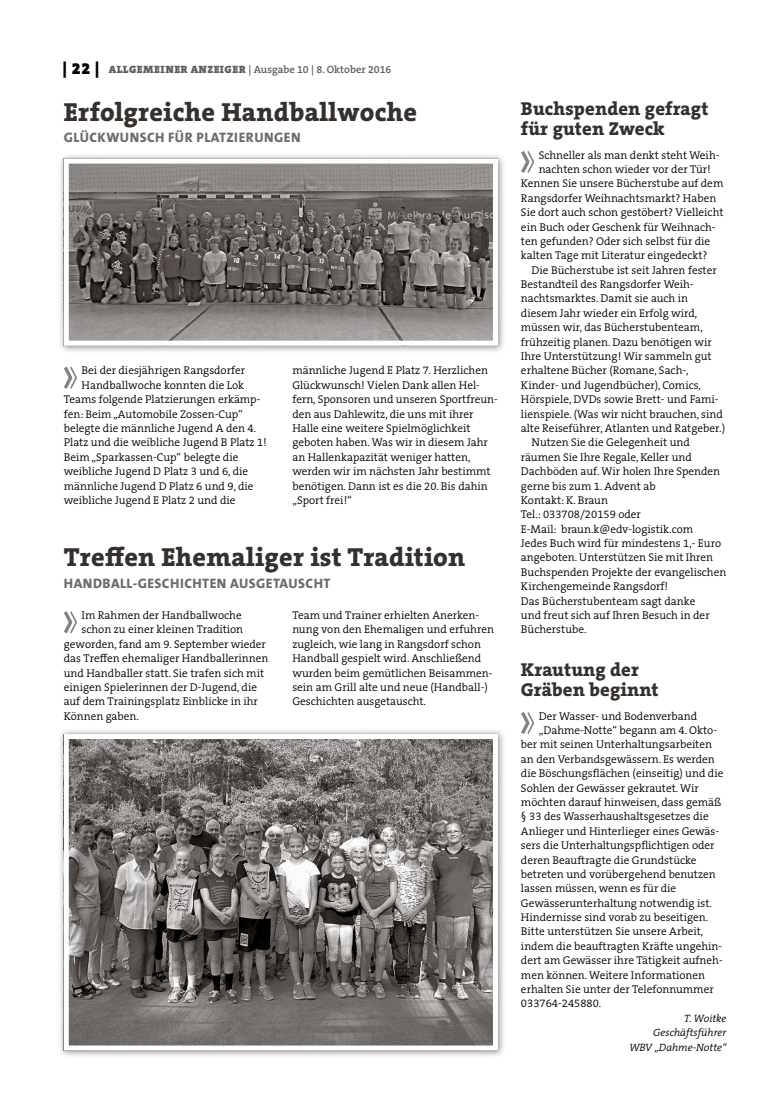
<style>
.page{position:relative;width:762px;height:1117px;background:#fff}
.page>*{position:absolute;margin:0;border:0;box-sizing:border-box;transform-origin:0 0}
.t1{font:800 26.25px "The Serif B W8";letter-spacing:.01em;color:#36302d}
.t2{font:800 18.75px/20px "The Serif B W8";letter-spacing:.01em;color:#36302d}
.t3{font:800 13.75px "The Sans B W8";letter-spacing:.035em;color:#716c69}
.t4{font:300 11.25px/14.4px "The Serif B W4";color:#000}
.t5{font:600 10.62px "The Serif B W6";color:#615c58}
.t6{font:italic 300 10.62px/14.4px "The Serif B W4";color:#000;text-align:right}
.s1{font-family:"The Serif B W9";font-weight:900;font-size:16.25px;color:#000}
.s2{font-family:"The Serif B W9";font-weight:900}
</style>
<div class="page">
<svg style="left:64px;top:366px;width:13px;height:23px"></svg>
<div style="left:58px;top:153px;width:448px;height:200px;background:#000;opacity:.45"></div>
<img style="left:70px;top:164px;width:422px;height:175px">
<div style="left:64px;top:158px;width:434px;height:187px;border:5px solid #fff"></div>
<div style="left:58px;top:728px;width:448px;height:330px;background:#000;opacity:.45"></div>
<img style="left:70px;top:739px;width:422px;height:305px">
<div style="left:64px;top:733px;width:434px;height:317px;border:5px solid #fff"></div>
<svg style="left:64px;top:611px;width:13px;height:23px"></svg>
<svg style="left:521px;top:151px;width:14px;height:22px"></svg>
<svg style="left:521px;top:712px;width:14px;height:22px"></svg>
<p class="t5" style="left:63px;top:63px;width:330px"><span class="s1">| 22 |</span> <span class="s2">ALLGEMEINER ANZEIGER</span> | Ausgabe 10 | 8. Oktober 2016</p>
<h1 class="t1" style="left:64px;top:94px;width:355px">Erfolgreiche Handballwoche</h1>
<p class="t3" style="left:64px;top:128px;width:238px">GLÜCKWUNSCH FÜR PLATZIERUNGEN</p>
<p class="t4" style="left:82px;top:363px;width:165px">Bei der diesjährigen Rangsdorfer</p>
<p class="t4" style="left:82px;top:378px;width:164px">Handballwoche konnten die Lok</p>
<p class="t4" style="left:64px;top:392px;width:198px">Teams folgende Platzierungen erkämp-</p>
<p class="t4" style="left:64px;top:406px;width:181px">fen: Beim „Automobile Zossen-Cup“</p>
<p class="t4" style="left:64px;top:421px;width:194px">belegte die männliche Jugend A den 4.</p>
<p class="t4" style="left:64px;top:435px;width:205px">Platz und die weibliche Jugend B Platz 1!</p>
<p class="t4" style="left:64px;top:449px;width:176px">Beim „Sparkassen-Cup“ belegte die</p>
<p class="t4" style="left:64px;top:464px;width:186px">weibliche Jugend D Platz 3 und 6, die</p>
<p class="t4" style="left:64px;top:478px;width:191px">männliche Jugend D Platz 6 und 9, die</p>
<p class="t4" style="left:64px;top:493px;width:173px">weibliche Jugend E Platz 2 und die</p>
<p class="t4" style="left:292px;top:363px;width:207px">männliche Jugend E Platz 7. Herzlichen Glückwunsch! Vielen Dank allen Hel&shy;fern, Sponsoren und unseren Sportfreun&shy;den aus Dahlewitz, die uns mit ihrer Halle eine weitere Spielmöglichkeit geboten haben. Was wir in diesem Jahr an Hallenkapazität weniger hatten, werden wir im nächsten Jahr bestimmt benötigen. Dann ist es die 20. Bis dahin „Sport frei!“</p>
<h1 class="t1" style="left:64px;top:540px;width:403px">Treffen Ehemaliger ist Tradition</h1>
<p class="t3" style="left:64px;top:574px;width:268px">HANDBALL-GESCHICHTEN AUSGETAUSCHT</p>
<p class="t4" style="left:82px;top:608px;width:162px">Im Rahmen der Handballwoche</p>
<p class="t4" style="left:82px;top:622px;width:163px">schon zu einer kleinen Tradition</p>
<p class="t4" style="left:64px;top:636px;width:204px">geworden, fand am 9. September wieder</p>
<p class="t4" style="left:64px;top:651px;width:206px">das Treffen ehemaliger Handballerinnen</p>
<p class="t4" style="left:64px;top:665px;width:202px">und Handballer statt. Sie trafen sich mit</p>
<p class="t4" style="left:64px;top:679px;width:195px">einigen Spielerinnen der D-Jugend, die</p>
<p class="t4" style="left:64px;top:694px;width:196px">auf dem Trainingsplatz Einblicke in ihr</p>
<p class="t4" style="left:64px;top:708px;width:77px">Können gaben.</p>
<p class="t4" style="left:292px;top:608px;width:203px">Team und Trainer erhielten Anerken&shy;nung von den Ehemaligen und erfuhren zugleich, wie lang in Rangsdorf schon Handball gespielt wird. Anschließend wurden beim gemütlichen Beisammen&shy;sein am Grill alte und neue (Handball-)<br>Geschichten ausgetauscht.</p>
<h2 class="t2" style="left:521px;top:98px;width:189px">Buchspenden gefragt für guten Zweck</h2>
<p class="t4" style="left:539px;top:148px;width:182px">Schneller als man denkt steht Weih-</p>
<p class="t4" style="left:539px;top:162px;width:174px">nachten schon wieder vor der Tür!</p>
<p class="t4" style="left:521px;top:176px;width:204px">Kennen Sie unsere Bücherstube auf dem</p>
<p class="t4" style="left:521px;top:191px;width:197px">Rangsdorfer Weihnachtsmarkt? Haben</p>
<p class="t4" style="left:521px;top:205px;width:204px">Sie dort auch schon gestöbert? Vielleicht</p>
<p class="t4" style="left:521px;top:219px;width:196px">ein Buch oder Geschenk für Weihnach-</p>
<p class="t4" style="left:521px;top:234px;width:191px">ten gefunden? Oder sich selbst für die</p>
<p class="t4" style="left:521px;top:248px;width:188px">kalten Tage mit Literatur eingedeckt?</p>
<p class="t4" style="left:531px;top:263px;width:187px">Die Bücherstube ist seit Jahren fester</p>
<p class="t4" style="left:521px;top:277px;width:174px">Bestandteil des Rangsdorfer Weih-</p>
<p class="t4" style="left:521px;top:291px;width:169px">nachtsmarktes. Damit sie auch in</p>
<p class="t4" style="left:521px;top:306px;width:178px">diesem Jahr wieder ein Erfolg wird,</p>
<p class="t4" style="left:521px;top:320px;width:183px">müssen wir, das Bücherstubenteam,</p>
<p class="t4" style="left:521px;top:334px;width:192px">frühzeitig planen. Dazu benötigen wir</p>
<p class="t4" style="left:521px;top:349px;width:192px">Ihre Unterstützung! Wir sammeln gut</p>
<p class="t4" style="left:521px;top:363px;width:169px">erhaltene Bücher (Romane, Sach-,</p>
<p class="t4" style="left:521px;top:378px;width:182px">Kinder- und Jugendbücher), Comics,</p>
<p class="t4" style="left:521px;top:392px;width:198px">Hörspiele, DVDs sowie Brett- und Fami-</p>
<p class="t4" style="left:521px;top:406px;width:203px">lienspiele. (Was wir nicht brauchen, sind</p>
<p class="t4" style="left:521px;top:421px;width:206px">alte Reiseführer, Atlanten und Ratgeber.)</p>
<p class="t4" style="left:531px;top:435px;width:160px">Nutzen Sie die Gelegenheit und</p>
<p class="t4" style="left:521px;top:449px;width:172px">räumen Sie Ihre Regale, Keller und</p>
<p class="t4" style="left:521px;top:464px;width:201px">Dachböden auf. Wir holen Ihre Spenden</p>
<p class="t4" style="left:521px;top:478px;width:136px">gerne bis zum 1. Advent ab</p>
<p class="t4" style="left:521px;top:493px;width:89px">Kontakt:K. Braun</p>
<p class="t4" style="left:521px;top:507px;width:121px">Tel.: 033708/20159 oder</p>
<p class="t4" style="left:521px;top:521px;width:174px">E-Mail: braun.k@edv-logistik.com</p>
<p class="t4" style="left:521px;top:536px;width:202px">Jedes Buch wird für mindestens 1,- Euro</p>
<p class="t4" style="left:521px;top:550px;width:194px">angeboten. Unterstützen Sie mit Ihren</p>
<p class="t4" style="left:521px;top:564px;width:207px">Buchspenden Projekte der evangelischen</p>
<p class="t4" style="left:521px;top:579px;width:149px">Kirchengemeinde Rangsdorf!</p>
<p class="t4" style="left:521px;top:593px;width:176px">Das Bücherstubenteam sagt danke</p>
<p class="t4" style="left:521px;top:608px;width:190px">und freut sich auf Ihren Besuch in der</p>
<p class="t4" style="left:521px;top:622px;width:67px">Bücherstube.</p>
<h2 class="t2" style="left:521px;top:659px;width:139px">Krautung der<br>Gräben beginnt</h2>
<p class="t4" style="left:539px;top:708px;width:160px">Der Wasser- und Bodenverband</p>
<p class="t4" style="left:539px;top:723px;width:180px">„Dahme-Notte“ begann am 4. Okto-</p>
<p class="t4" style="left:521px;top:737px;width:193px">ber mit seinen Unterhaltungsarbeiten</p>
<p class="t4" style="left:521px;top:751px;width:195px">an den Verbandsgewässern. Es werden</p>
<p class="t4" style="left:521px;top:766px;width:204px">die Böschungsflächen (einseitig) und die</p>
<p class="t4" style="left:521px;top:780px;width:179px">Sohlen der Gewässer gekrautet. Wir</p>
<p class="t4" style="left:521px;top:794px;width:202px">möchten darauf hinweisen, dass gemäß</p>
<p class="t4" style="left:521px;top:809px;width:189px">§ 33 des Wasserhaushaltsgesetzes die</p>
<p class="t4" style="left:521px;top:823px;width:200px">Anlieger und Hinterlieger eines Gewäs-</p>
<p class="t4" style="left:521px;top:838px;width:195px">sers die Unterhaltungspflichtigen oder</p>
<p class="t4" style="left:521px;top:852px;width:177px">deren Beauftragte die Grundstücke</p>
<p class="t4" style="left:521px;top:866px;width:196px">betreten und vorübergehend benutzen</p>
<p class="t4" style="left:521px;top:881px;width:157px">lassen müssen, wenn es für die</p>
<p class="t4" style="left:521px;top:895px;width:192px">Gewässerunterhaltung notwendig ist.</p>
<p class="t4" style="left:521px;top:909px;width:189px">Hindernisse sind vorab zu beseitigen.</p>
<p class="t4" style="left:521px;top:924px;width:184px">Bitte unterstützen Sie unsere Arbeit,</p>
<p class="t4" style="left:521px;top:938px;width:203px">indem die beauftragten Kräfte ungehin-</p>
<p class="t4" style="left:521px;top:953px;width:203px">dert am Gewässer ihre Tätigkeit aufneh-</p>
<p class="t4" style="left:521px;top:967px;width:186px">men können. Weitere Informationen</p>
<p class="t4" style="left:521px;top:981px;width:194px">erhalten Sie unter der Telefonnummer</p>
<p class="t4" style="left:521px;top:996px;width:82px">033764-245880.</p>
<p class="t6" style="left:629px;top:1010px;width:99px">T. Woitke<br>Geschäftsführer<br>WBV „Dahme-Notte“</p>
</div>
